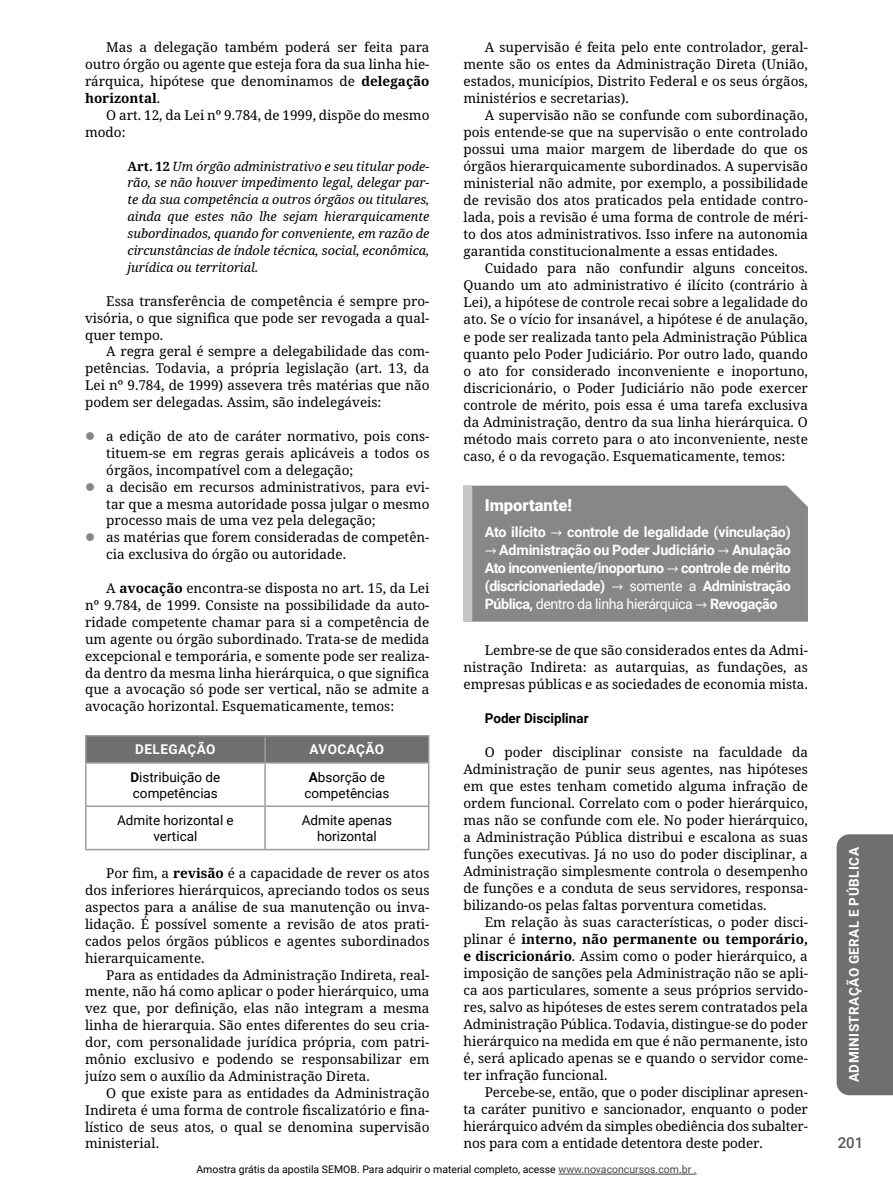
<style>
.page{position:relative;width:893px;height:1191px;background:#fff}
.page>*{position:absolute;margin:0;border:0;box-sizing:border-box;transform-origin:0 0}
.Título{font:900 16.5px "Roboto";color:#fff}
.t1{font:500 15px "Roboto";color:#575757}
.Texto{font:700 14.25px/17.9px "Roboto";letter-spacing:-.01em;color:#fff;text-align:justify}
.Parágrafos{font:13.5px/17px "Noto Serif";color:#000;text-align:justify}
.Células{font:13.5px/16.2px "Roboto";color:#000;text-align:center}
.Cabeçalho{font:700 13.5px "Roboto";letter-spacing:.035em;color:#fff}
.Subtópico{font:700 13.5px "Roboto";color:#000}
.Artigos_com_recuo{font:italic 12.75px/17px "Noto Serif";color:#000;text-align:justify}
.t2{font:10.5px "Roboto";color:#000}
.s1{font-weight:700}
.s2{font-weight:700;font-style:normal}
.s3{font-family:"Cambria Math";font-weight:400}
.s4{font-weight:400}
.s5{color:#454545}
</style>
<div class="page">
<div style="left:837px;top:834px;width:56px;height:261px;background:#6f6f6f"></div>
<hr style="left:558px;top:1173px;width:139px;height:1px;background:#454545">
<hr style="left:85px;top:805px;width:180px;height:2px;background:#9c9c9c">
<hr style="left:265px;top:805px;width:164px;height:2px;background:#9c9c9c">
<hr style="left:85px;top:762px;width:180px;height:1px;background:#9c9c9c">
<hr style="left:85px;top:735px;width:180px;height:1px;background:#9c9c9c">
<hr style="left:85px;top:736px;width:2px;height:26px;background:#9c9c9c">
<svg style="left:86px;top:735px;width:343px;height:28px;background:#737373"></svg>
<hr style="left:85px;top:763px;width:2px;height:42px;background:#9c9c9c">
<hr style="left:264px;top:763px;width:2px;height:42px;background:#9c9c9c">
<hr style="left:428px;top:763px;width:1px;height:42px;background:#9c9c9c">
<hr style="left:85px;top:807px;width:2px;height:42px;background:#9c9c9c">
<hr style="left:264px;top:807px;width:2px;height:42px;background:#9c9c9c">
<hr style="left:428px;top:807px;width:1px;height:42px;background:#9c9c9c">
<hr style="left:85px;top:849px;width:180px;height:1px;background:#9c9c9c">
<hr style="left:265px;top:849px;width:164px;height:1px;background:#9c9c9c">
<div style="left:472px;top:485px;width:336px;height:136px;background:#878787"></div>
<div style="left:463px;top:485px;width:9px;height:136px;background:#c6c6c6"></div>
<p class="Parágrafos" style="left:85px;top:39px;width:346px;text-indent:21px">Mas a delegação também poderá ser feita para outro órgão ou agente que esteja fora da sua linha hie&shy;rárquica, hipótese que denominamos de <span class="s1">delegação horizontal</span>.</p>
<p class="Parágrafos" style="left:85px;top:107px;width:346px;text-indent:21px">O art. 12, da Lei nº 9.784, de 1999, dispõe do mesmo modo:</p>
<p class="Artigos_com_recuo" style="left:128px;top:158px;width:303px"><span class="s2">Art. 12</span> Um órgão administrativo e seu titular pode&shy;rão, se não houver impedimento legal, delegar par&shy;te da sua competência a outros órgãos ou titulares, ainda que estes não lhe sejam hierarquicamente subordinados, quando for conveniente, em razão de circunstâncias de índole técnica, social, econômica, jurídica ou territorial.</p>
<p class="Parágrafos" style="left:85px;top:293px;width:346px;text-indent:21px">Essa transferência de competência é sempre pro&shy;visória, o que significa que pode ser revogada a qual&shy;quer tempo.</p>
<p class="Parágrafos" style="left:85px;top:343px;width:346px;text-indent:21px">A regra geral é sempre a delegabilidade das com&shy;petências. Todavia, a própria legislação (art. 13, da Lei nº 9.784, de 1999) assevera três matérias que não podem ser delegadas. Assim, são indelegáveis:</p>
<p class="Parágrafos" style="left:106px;top:428px;width:325px">a edição de ato de caráter normativo, pois cons&shy;tituem-se em regras gerais aplicáveis a todos os órgãos, incompatível com a delegação;</p>
<p class="Parágrafos" style="left:106px;top:479px;width:325px">a decisão em recursos administrativos, para evi&shy;tar que a mesma autoridade possa julgar o mesmo processo mais de uma vez pela delegação;</p>
<p class="Parágrafos" style="left:106px;top:529px;width:325px">as matérias que forem consideradas de competên&shy;cia exclusiva do órgão ou autoridade.</p>
<p class="Parágrafos" style="left:85px;top:580px;width:346px;text-indent:21px">A <span class="s1">avocação</span> encontra-se disposta no art. 15, da Lei nº 9.784, de 1999. Consiste na possibilidade da auto&shy;ridade competente chamar para si a competência de um agente ou órgão subordinado. Trata-se de medida excepcional e temporária, e somente pode ser realiza&shy;da dentro da mesma linha hierárquica, o que significa que a avocação só pode ser vertical, não se admite a avocação horizontal. Esquematicamente, temos:</p>
<p class="Cabeçalho" style="left:135px;top:740px;width:82px">DELEGAÇÃO</p>
<p class="Cabeçalho" style="left:309px;top:740px;width:76px">AVOCAÇÃO</p>
<p class="Células" style="left:131px;top:768px;width:91px;text-align:left"><span class="s1">D</span>istribuição de competências</p>
<p class="Células" style="left:304px;top:768px;width:86px"><span class="s1">A</span>bsorção de competências</p>
<p class="Células" style="left:117px;top:811px;width:118px">Admite horizontal e vertical</p>
<p class="Células" style="left:302px;top:811px;width:92px">Admite apenas horizontal</p>
<p class="Parágrafos" style="left:85px;top:865px;width:346px;text-indent:21px">Por fim, a <span class="s1">revisão</span> é a capacidade de rever os atos dos inferiores hierárquicos, apreciando todos os seus aspectos para a análise de sua manutenção ou inva&shy;lidação. É possível somente a revisão de atos prati&shy;cados pelos órgãos públicos e agentes subordinados hierarquicamente.</p>
<p class="Parágrafos" style="left:85px;top:966px;width:346px;text-indent:21px">Para as entidades da Administração Indireta, real&shy;mente, não há como aplicar o poder hierárquico, uma vez que, por definição, elas não integram a mesma linha de hierarquia. São entes diferentes do seu cria&shy;dor, com personalidade jurídica própria, com patri&shy;mônio exclusivo e podendo se responsabilizar em juízo sem o auxílio da Administração Direta.</p>
<p class="Parágrafos" style="left:85px;top:1084px;width:346px;text-indent:21px">O que existe para as entidades da Administração Indireta é uma forma de controle fiscalizatório e fina&shy;lístico de seus atos, o qual se denomina supervisão ministerial.</p>
<p class="Parágrafos" style="left:463px;top:39px;width:346px;text-indent:21px">A supervisão é feita pelo ente controlador, geral&shy;mente são os entes da Administração Direta (União, estados, municípios, Distrito Federal e os seus órgãos, ministérios e secretarias).</p>
<p class="Parágrafos" style="left:463px;top:107px;width:346px;text-indent:21px">A supervisão não se confunde com subordinação, pois entende-se que na supervisão o ente controlado possui uma maior margem de liberdade do que os órgãos hierarquicamente subordinados. A supervisão ministerial não admite, por exemplo, a possibilidade de revisão dos atos praticados pela entidade contro&shy;lada, pois a revisão é uma forma de controle de méri&shy;to dos atos administrativos. Isso infere na autonomia garantida constitucionalmente a essas entidades.</p>
<p class="Parágrafos" style="left:463px;top:260px;width:346px;text-indent:21px">Cuidado para não confundir alguns conceitos.<br>Quando um ato administrativo é ilícito (contrário à Lei), a hipótese de controle recai sobre a legalidade do ato. Se o vício for insanável, a hipótese é de anulação, e pode ser realizada tanto pela Administração Pública quanto pelo Poder Judiciário. Por outro lado, quando o ato for considerado inconveniente e inoportuno, discricionário, o Poder Judiciário não pode exercer controle de mérito, pois essa é uma tarefa exclusiva da Administração, dentro da sua linha hierárquica. O método mais correto para o ato inconveniente, neste caso, é o da revogação. Esquematicamente, temos:</p>
<p class="Título" style="left:485px;top:493px;width:89px">Importante!</p>
<p class="Texto" style="left:485px;top:522px;width:308px">Ato ilícito <span class="s3">→</span> controle de legalidade (vinculação)</p>
<p class="Texto" style="left:485px;top:540px;width:308px"><span class="s3">→</span> Administração ou Poder Judiciário <span class="s3">→</span> Anulação</p>
<p class="Texto" style="left:485px;top:558px;width:308px">Ato inconveniente/inoportuno <span class="s3">→</span> controle de mérito (discricionariedade) <span class="s3">→</span> <span class="s4">somente a</span> Administração Pública, <span class="s4">dentro da linha hierárquica</span> <span class="s3">→</span> Revogação</p>
<p class="Parágrafos" style="left:463px;top:642px;width:346px;text-indent:21px">Lembre-se de que são considerados entes da Admi&shy;nistração Indireta: as autarquias, as fundações, as empresas públicas e as sociedades de economia mista.</p>
<p class="Subtópico" style="left:485px;top:708px;width:105px">Poder Disciplinar</p>
<p class="Parágrafos" style="left:463px;top:744px;width:346px;text-indent:21px">O poder disciplinar consiste na faculdade da Administração de punir seus agentes, nas hipóteses em que estes tenham cometido alguma infração de ordem funcional. Correlato com o poder hierárquico, mas não se confunde com ele. No poder hierárquico, a Administração Pública distribui e escalona as suas funções executivas. Já no uso do poder disciplinar, a Administração simplesmente controla o desempenho de funções e a conduta de seus servidores, responsa&shy;bilizando-os pelas faltas porventura cometidas.</p>
<p class="Parágrafos" style="left:463px;top:914px;width:346px;text-indent:21px">Em relação às suas características, o poder disci&shy;plinar é <span class="s1">interno, não permanente ou temporário, e discricionário</span>. Assim como o poder hierárquico, a imposição de sanções pela Administração não se apli&shy;ca aos particulares, somente a seus próprios servido&shy;res, salvo as hipóteses de estes serem contratados pela Administração Pública. Todavia, distingue-se do poder hierárquico na medida em que é não permanente, isto é, será aplicado apenas se e quando o servidor come&shy;ter infração funcional.</p>
<p class="Parágrafos" style="left:463px;top:1084px;width:346px;text-indent:21px">Percebe-se, então, que o poder disciplinar apresen&shy;ta caráter punitivo e sancionador, enquanto o poder hierárquico advém da simples obediência dos subalter&shy;nos para com a entidade detentora deste poder.</p>
<p class="t2" style="left:196px;top:1162px;width:502px">Amostra grátis da apostila SEMOB. Para adquirir o material completo, acesse <span class="s5">www.novaconcursos.com.br .</span></p>
<p class="Cabeçalho" style="left:845px;top:1082px;width:236px;rotate:-90deg">ADMINISTRAÇÃO GERAL E PÚBLICA</p>
<p class="t1" style="left:838px;top:1132px;width:27px">201</p>
</div>
